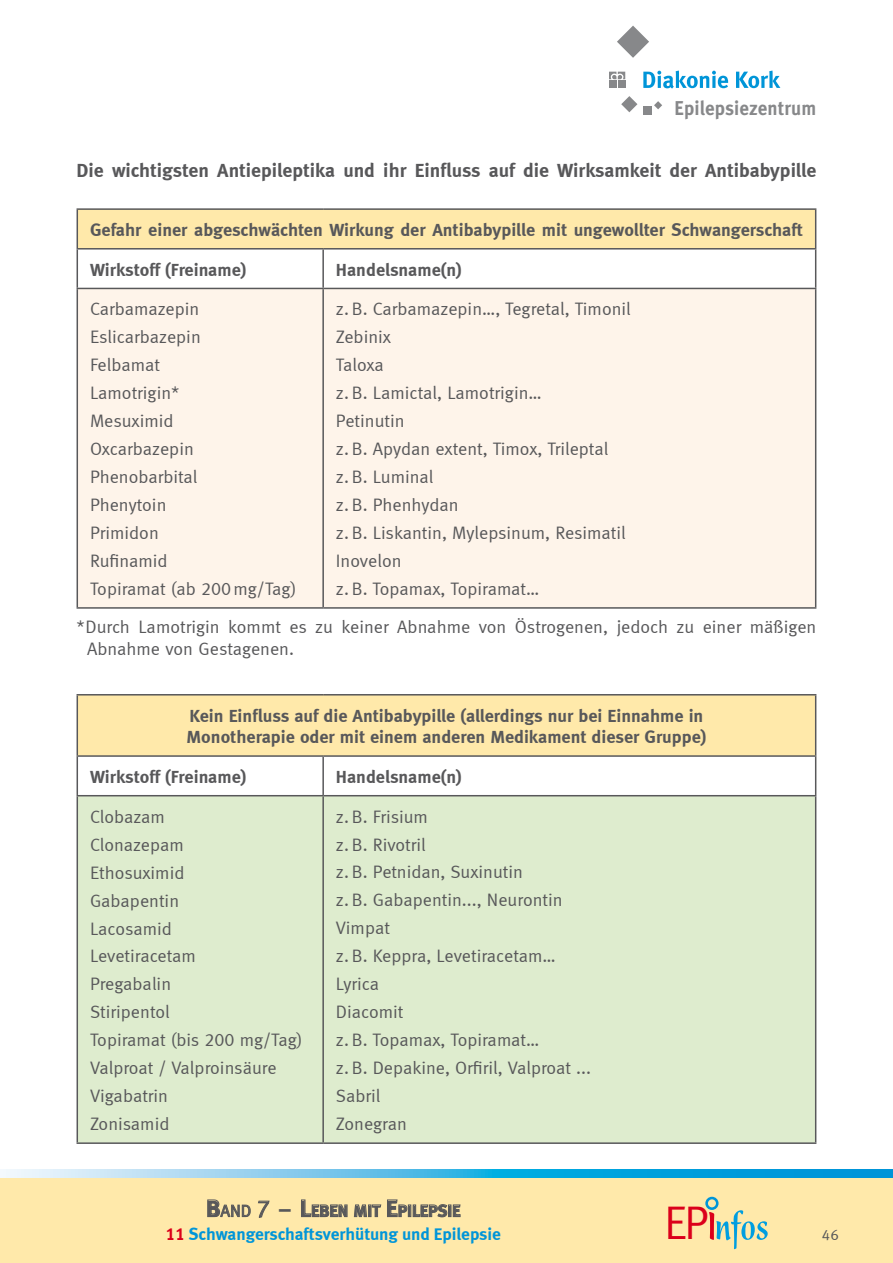
<style>
.page{position:relative;width:893px;height:1263px;background:#fff}
.page>*{position:absolute;margin:0;border:0;box-sizing:border-box;transform-origin:0 0}
.t1{font:47.1px "Meta Normal LF";color:#db001b;scale:.94 1}
.t2{font:700 19.95px "Meta Normal LF";letter-spacing:.01em;color:#87888a;scale:.94 1}
.t3{font:700 19.5px "Meta Normal LF";color:#58585a}
.t4{font:18px/27.9px "Meta Normal LF";color:#58585a}
.t5{font:700 18px/21.6px "Meta Normal LF";color:#58585a}
.t6{font:700 17.25px "Meta Normal LF";letter-spacing:-.005em;color:#0095d8}
.t7{font:700 16.8px "Meta Normal LF";color:#58585a}
.t8{font:15px "Meta Normal LF";color:#58585a}
.s1{font-size:24px}
.s2{font-weight:400}
.s3{font-weight:400;font-size:24px}
.s4{color:#db001b}
</style>
<div class="page">
<div style="left:0;top:1174px;width:893px;height:89px;background:#ffe9aa"></div>
<svg style="left:0;top:1169px;width:893px;height:9px;background:#51bbe6"></svg>
<svg style="left:643px;top:71px;width:85px;height:18px"></svg>
<svg style="left:736px;top:71px;width:44px;height:17px"></svg>
<svg style="left:617px;top:26px;width:32px;height:32px"></svg>
<svg style="left:621px;top:96px;width:16px;height:16px"></svg>
<div style="left:643px;top:107px;width:8px;height:8px;background:#87888a"></div>
<svg style="left:654px;top:101px;width:8px;height:8px"></svg>
<div style="left:618px;top:81px;width:7px;height:7px;background:#87888a"></div>
<div style="left:609px;top:81px;width:7px;height:7px;background:#87888a"></div>
<svg style="left:609px;top:72px;width:16px;height:7px"></svg>
<div style="left:705px;top:1197px;width:13px;height:13px;border:3px solid #0095d8;border-radius:50%"></div>
<svg style="left:709px;top:1210px;width:59px;height:39px"></svg>
<svg style="left:207px;top:1199px;width:44px;height:19px"></svg>
<svg style="left:258px;top:1200px;width:12px;height:18px"></svg>
<svg style="left:301px;top:1199px;width:47px;height:18px"></svg>
<svg style="left:354px;top:1204px;width:27px;height:13px"></svg>
<svg style="left:387px;top:1199px;width:74px;height:18px"></svg>
<div style="left:77px;top:209px;width:739px;height:40px;background:#ffe9aa"></div>
<div style="left:78px;top:289px;width:737px;height:318px;background:#fef4ea"></div>
<hr style="left:77px;top:248px;width:246px;height:2px;background:#58585a">
<hr style="left:323px;top:248px;width:493px;height:2px;background:#58585a">
<hr style="left:77px;top:288px;width:246px;height:1px;background:#58585a">
<hr style="left:323px;top:288px;width:493px;height:1px;background:#58585a">
<hr style="left:77px;top:607px;width:246px;height:2px;background:#58585a">
<hr style="left:323px;top:607px;width:493px;height:2px;background:#58585a">
<hr style="left:77px;top:208px;width:246px;height:2px;background:#58585a">
<hr style="left:77px;top:210px;width:1px;height:38px;background:#58585a">
<hr style="left:323px;top:208px;width:493px;height:2px;background:#58585a">
<hr style="left:77px;top:250px;width:1px;height:38px;background:#58585a">
<hr style="left:77px;top:289px;width:1px;height:318px;background:#58585a">
<hr style="left:322px;top:250px;width:2px;height:38px;background:#58585a">
<hr style="left:322px;top:289px;width:2px;height:318px;background:#58585a">
<hr style="left:815px;top:210px;width:1px;height:38px;background:#58585a">
<hr style="left:815px;top:250px;width:1px;height:38px;background:#58585a">
<hr style="left:815px;top:289px;width:1px;height:318px;background:#58585a">
<div style="left:77px;top:695px;width:739px;height:61px;background:#ffe9aa"></div>
<div style="left:78px;top:796px;width:737px;height:346px;background:#deecce"></div>
<hr style="left:77px;top:755px;width:246px;height:2px;background:#58585a">
<hr style="left:323px;top:755px;width:493px;height:2px;background:#58585a">
<hr style="left:77px;top:795px;width:246px;height:1px;background:#58585a">
<hr style="left:323px;top:795px;width:493px;height:1px;background:#58585a">
<hr style="left:77px;top:1142px;width:246px;height:2px;background:#58585a">
<hr style="left:323px;top:1142px;width:493px;height:2px;background:#58585a">
<hr style="left:77px;top:694px;width:246px;height:1px;background:#58585a">
<hr style="left:77px;top:695px;width:1px;height:60px;background:#58585a">
<hr style="left:323px;top:694px;width:493px;height:1px;background:#58585a">
<hr style="left:77px;top:757px;width:1px;height:38px;background:#58585a">
<hr style="left:77px;top:796px;width:1px;height:346px;background:#58585a">
<hr style="left:322px;top:757px;width:2px;height:38px;background:#58585a">
<hr style="left:322px;top:796px;width:2px;height:346px;background:#58585a">
<hr style="left:815px;top:695px;width:1px;height:60px;background:#58585a">
<hr style="left:815px;top:757px;width:1px;height:38px;background:#58585a">
<hr style="left:815px;top:796px;width:1px;height:346px;background:#58585a">
<p class="t2" style="left:675px;top:96px;width:152px">Epilepsiezentrum</p>
<p class="t3" style="left:77px;top:159px;width:741px">Die wichtigsten Antiepileptika und ihr Einfluss auf die Wirksamkeit der Antibabypille</p>
<p class="t5" style="left:90px;top:219px;width:715px">Gefahr einer abgeschwächten Wirkung der Antibabypille mit ungewollter Schwangerschaft</p>
<p class="t5" style="left:90px;top:258px;width:158px">Wirkstoff (Freiname)</p>
<p class="t5" style="left:336px;top:258px;width:127px">Handelsname(n)</p>
<p class="t4" style="left:90px;top:295px;width:208px">Carbamazepin<br>Eslicarbazepin<br>Felbamat<br>Lamotrigin*<br>Mesuximid<br>Oxcarbazepin<br>Phenobarbital<br>Phenytoin<br>Primidon<br>Rufinamid<br>Topiramat (ab 200mg/Tag)</p>
<p class="t4" style="left:336px;top:295px;width:296px">z. B. Carbamazepin…, Tegretal, Timonil<br>Zebinix<br>Taloxa<br>z. B. Lamictal, Lamotrigin…<br>Petinutin<br>z. B. Apydan extent, Timox, Trileptal<br>z. B. Luminal<br>z. B. Phenhydan<br>z. B. Liskantin, Mylepsinum, Resimatil<br>Inovelon<br>z. B. Topamax, Topiramat…</p>
<p class="t4" style="left:87px;top:616px;width:731px;line-height:21.6px;text-indent:-10px">*Durch Lamotrigin kommt es zu keiner Abnahme von Östrogenen, jedoch zu einer mäßigen<br>Abnahme von Gestagenen.</p>
<p class="t5" style="left:187px;top:704px;width:521px">Kein Einfluss auf die Antibabypille (allerdings nur bei Einnahme in<br>Monotherapie oder mit einem anderen Medikament dieser Gruppe)</p>
<p class="t5" style="left:90px;top:766px;width:158px">Wirkstoff (Freiname)</p>
<p class="t5" style="left:336px;top:766px;width:127px">Handelsname(n)</p>
<p class="t4" style="left:90px;top:802px;width:214px">Clobazam<br>Clonazepam<br>Ethosuximid<br>Gabapentin<br>Lacosamid<br>Levetiracetam<br>Pregabalin<br>Stiripentol<br>Topiramat (bis 200 mg/Tag)<br>Valproat / Valproinsäure<br>Vigabatrin<br>Zonisamid</p>
<p class="t4" style="left:336px;top:802px;width:257px">z. B. Frisium<br>z. B. Rivotril<br>z. B. Petnidan, Suxinutin<br>z. B. Gabapentin..., Neurontin<br>Vimpat<br>z. B. Keppra, Levetiracetam…<br>Lyrica<br>Diacomit<br>z. B. Topamax, Topiramat…<br>z. B. Depakine, Orfiril, Valproat ...<br>Sabril<br>Zonegran</p>
<p class="t7" style="left:206px;top:1201px;width:256px"><span class="s1">B</span><span class="s2">and</span> <span class="s3">7</span> <span class="s1">–</span> <span class="s1">L</span>EBEN MIT <span class="s1">E</span>PILEPSIE</p>
<p class="t6" style="left:166px;top:1223px;width:337px"><span class="s4">11</span> Schwangerschaftsverhütung und Epilepsie</p>
<h1 class="t1" style="left:664px;top:1196px;width:48px">EP</h1>
<p class="t8" style="left:822px;top:1226px;width:18px">46</p>
</div>
